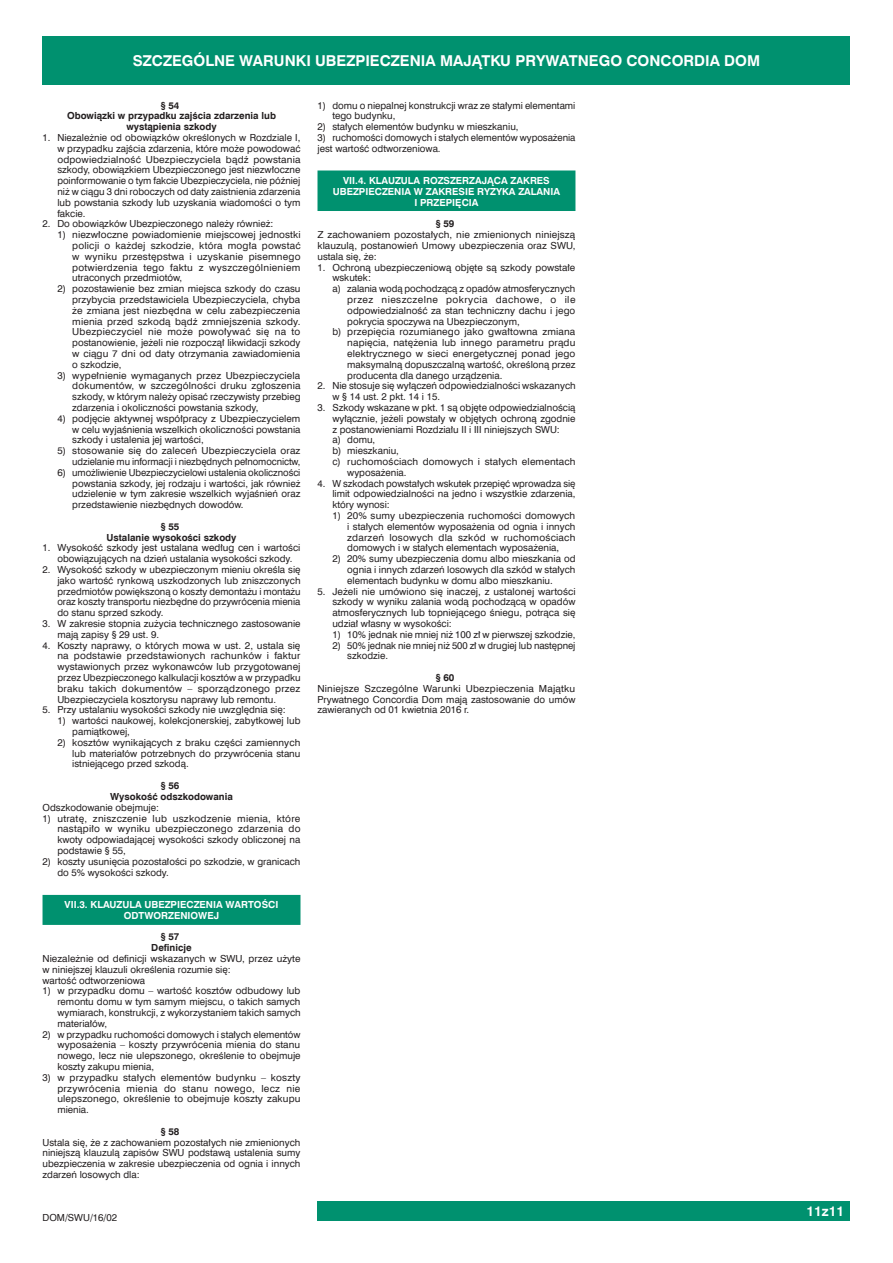
<style>
.page{position:relative;width:893px;height:1263px;background:#fff}
.page>*{position:absolute;margin:0;border:0;box-sizing:border-box;transform-origin:0 0}
.t1{font:700 15px "Swis 721 EUX";color:#fff}
.t2{font:700 13.5px "Swis 721 EUX";color:#fff}
.t3{font:9.75px/10.8px "Swis 721 EUX";color:#231f20;text-align:justify}
.t4{font:700 9.75px/10.8px "Swis 721 EUX";color:#231f20;text-align:center}
.t5{font:700 9.75px/10.8px "Swis 721 EUX";color:#fff;text-align:center}
.t6{font:9.75px "Swis 721 EUX";letter-spacing:.04em;color:#231f20}
</style>
<div class="page">
<div style="left:317px;top:1201px;width:533px;height:19px;background:#00916f"></div>
<div style="left:43px;top:36px;width:807px;height:49px;background:#00916f"></div>
<div style="left:43px;top:895px;width:257px;height:30px;background:#00916f"></div>
<div style="left:317px;top:170px;width:258px;height:41px;background:#00916f"></div>
<h1 class="t1" style="left:133px;top:52px;width:629px">SZCZEGÓLNE WARUNKI UBEZPIECZENIA MAJĄTKU PRYWATNEGO CONCORDIA DOM</h1>
<p class="t4" style="left:67px;top:100px;width:211px">§ 54<br>Obowiązki w przypadku zajścia zdarzenia lub wystąpienia szkody</p>
<p class="t3" style="left:57px;top:132px;width:245px;text-indent:-15px">1. Niezależnie od obowiązków określonych w Rozdziale I, w przypadku zajścia zdarzenia, które może powodować odpowiedzialność Ubezpieczyciela bądź powstania szkody, obowiązkiem Ubezpieczonego jest niezwłoczne poinformowanie o tym fakcie Ubezpieczyciela, nie później niż w ciągu 3 dni roboczych od daty zaistnienia zdarzenia lub powstania szkody lub uzyskania wiadomości o tym fakcie.</p>
<p class="t3" style="left:43px;top:219px;width:232px">2. Do obowiązków Ubezpieczonego należy również:</p>
<p class="t3" style="left:72px;top:230px;width:230px;text-indent:-15px">1) niezwłoczne powiadomienie miejscowej jednostki policji o każdej szkodzie, która mogła powstać w wyniku przestępstwa i uzyskanie pisemnego potwierdzenia tego faktu z wyszczególnieniem utraconych przedmiotów,</p>
<p class="t3" style="left:72px;top:284px;width:230px;text-indent:-15px">2) pozostawienie bez zmian miejsca szkody do czasu przybycia przedstawiciela Ubezpieczyciela, chyba że zmiana jest niezbędna w celu zabezpieczenia mienia przed szkodą bądź zmniejszenia szkody.<br>Ubezpieczyciel nie może powoływać się na to postanowienie, jeżeli nie rozpoczął likwidacji szkody w ciągu 7 dni od daty otrzymania zawiadomienia o szkodzie,</p>
<p class="t3" style="left:72px;top:370px;width:230px;text-indent:-15px">3) wypełnienie wymaganych przez Ubezpieczyciela dokumentów, w szczególności druku zgłoszenia szkody, w którym należy opisać rzeczywisty przebieg zdarzenia i okoliczności powstania szkody,</p>
<p class="t3" style="left:72px;top:413px;width:230px;text-indent:-15px">4) podjęcie aktywnej współpracy z Ubezpieczycielem w celu wyjaśnienia wszelkich okoliczności powstania szkody i ustalenia jej wartości,</p>
<p class="t3" style="left:57px;top:446px;width:245px;text-align:right">5) stosowanie się do zaleceń Ubezpieczyciela oraz udzielanie mu informacji i niezbędnych pełnomocnictw,</p>
<p class="t3" style="left:72px;top:467px;width:230px;text-indent:-15px">6) umożliwienie Ubezpieczycielowi ustalenia okoliczności powstania szkody, jej rodzaju i wartości, jak również udzielenie w tym zakresie wszelkich wyjaśnień oraz przedstawienie niezbędnych dowodów.</p>
<p class="t4" style="left:106px;top:521px;width:132px">§ 55<br>Ustalanie wysokości szkody</p>
<p class="t3" style="left:57px;top:543px;width:245px;text-indent:-15px">1. Wysokość szkody jest ustalana według cen i wartości obowiązujących na dzień ustalania wysokości szkody.</p>
<p class="t3" style="left:57px;top:564px;width:245px;text-indent:-15px">2. Wysokość szkody w ubezpieczonym mieniu określa się jako wartość rynkową uszkodzonych lub zniszczonych przedmiotów powiększoną o koszty demontażu i montażu oraz koszty transportu niezbędne do przywrócenia mienia do stanu sprzed szkody.</p>
<p class="t3" style="left:57px;top:618px;width:245px;text-indent:-15px">3. W zakresie stopnia zużycia technicznego zastosowanie mają zapisy § 29 ust. 9.</p>
<p class="t3" style="left:57px;top:640px;width:245px;text-indent:-15px">4. Koszty naprawy, o których mowa w ust. 2, ustala się na podstawie przedstawionych rachunków i faktur wystawionych przez wykonawców lub przygotowanej przez Ubezpieczonego kalkulacji kosztów a w przypadku braku takich dokumentów – sporządzonego przez Ubezpieczyciela kosztorysu naprawy lub remontu.</p>
<p class="t3" style="left:43px;top:705px;width:245px">5. Przy ustalaniu wysokości szkody nie uwzględnia się:</p>
<p class="t3" style="left:72px;top:716px;width:230px;text-indent:-15px">1) wartości naukowej, kolekcjonerskiej, zabytkowej lub pamiątkowej,</p>
<p class="t3" style="left:72px;top:737px;width:230px;text-indent:-15px">2) kosztów wynikających z braku części zamiennych lub materiałów potrzebnych do przywrócenia stanu istniejącego przed szkodą.</p>
<p class="t4" style="left:110px;top:780px;width:124px">§ 56<br>Wysokość odszkodowania</p>
<p class="t3" style="left:43px;top:802px;width:118px">Odszkodowanie obejmuje:</p>
<p class="t3" style="left:57px;top:813px;width:245px;text-indent:-15px">1) utratę, zniszczenie lub uszkodzenie mienia, które nastąpiło w wyniku ubezpieczonego zdarzenia do kwoty odpowiadającej wysokości szkody obliczonej na podstawie § 55,</p>
<p class="t3" style="left:57px;top:856px;width:245px;text-indent:-15px">2) koszty usunięcia pozostałości po szkodzie, w granicach do 5% wysokości szkody.</p>
<p class="t5" style="left:65px;top:899px;width:215px">VII.3. KLAUZULA UBEZPIECZENIA WARTOŚCI<br>ODTWORZENIOWEJ</p>
<p class="t4" style="left:151px;top:931px;width:42px">§ 57<br>Definicje</p>
<p class="t3" style="left:43px;top:953px;width:260px;text-align:left">Niezależnie od definicji wskazanych w SWU, przez użyte w niniejszej klauzuli określenia rozumie się:<br>wartość odtworzeniowa</p>
<p class="t3" style="left:57px;top:986px;width:245px;text-indent:-15px">1) w przypadku domu – wartość kosztów odbudowy lub remontu domu w tym samym miejscu, o takich samych wymiarach, konstrukcji, z wykorzystaniem takich samych materiałów,</p>
<p class="t3" style="left:57px;top:1029px;width:245px;text-indent:-15px">2) w przypadku ruchomości domowych i stałych elementów wyposażenia – koszty przywrócenia mienia do stanu nowego, lecz nie ulepszonego, określenie to obejmuje koszty zakupu mienia,</p>
<p class="t3" style="left:57px;top:1072px;width:245px;text-indent:-15px">3) w przypadku stałych elementów budynku – koszty przywrócenia mienia do stanu nowego, lecz nie ulepszonego, określenie to obejmuje koszty zakupu mienia.</p>
<p class="t4" style="left:161px;top:1126px;width:20px">§ 58</p>
<p class="t3" style="left:43px;top:1137px;width:259px">Ustala się, że z zachowaniem pozostałych nie zmienionych niniejszą klauzulą zapisów SWU podstawą ustalenia sumy ubezpieczenia w zakresie ubezpieczenia od ognia i innych zdarzeń losowych dla:</p>
<p class="t3" style="left:43px;top:1212px;width:76px">DOM/SWU/16/02</p>
<p class="t3" style="left:332px;top:100px;width:245px;text-indent:-15px">1) domu o niepalnej konstrukcji wraz ze stałymi elementami tego budynku,</p>
<p class="t3" style="left:317px;top:122px;width:203px">2) stałych elementów budynku w mieszkaniu,</p>
<p class="t3" style="left:317px;top:132px;width:260px">3) ruchomości domowych i stałych elementów wyposażenia jest wartość odtworzeniowa.</p>
<p class="t5" style="left:333px;top:175px;width:229px">VII.4. KLAUZULA ROZSZERZAJĄCA ZAKRES<br>UBEZPIECZENIA W ZAKRESIE RYZYKA ZALANIA<br>I PRZEPIĘCIA</p>
<p class="t4" style="left:436px;top:219px;width:20px">§ 59</p>
<p class="t3" style="left:317px;top:230px;width:259px">Z zachowaniem pozostałych, nie zmienionych niniejszą klauzulą, postanowień Umowy ubezpieczenia oraz SWU, ustala się, że:</p>
<p class="t3" style="left:317px;top:262px;width:259px">1. Ochroną ubezpieczeniową objęte są szkody powstałe</p>
<p class="t3" style="left:332px;top:273px;width:40px">wskutek:</p>
<p class="t3" style="left:332px;top:284px;width:244px">a) zalania wodą pochodzącą z opadów atmosferycznych</p>
<p class="t6" style="left:347px;top:294px;width:230px">przez nieszczelne pokrycia dachowe, o ile</p>
<p class="t3" style="left:347px;top:305px;width:230px">odpowiedzialność za stan techniczny dachu i jego</p>
<p class="t3" style="left:347px;top:316px;width:174px">pokrycia spoczywa na Ubezpieczonym,</p>
<p class="t3" style="left:332px;top:327px;width:244px">b) przepięcia rozumianego jako gwałtowna zmiana</p>
<p class="t3" style="left:347px;top:338px;width:230px">napięcia, natężenia lub innego parametru prądu</p>
<p class="t3" style="left:347px;top:348px;width:230px">elektrycznego w sieci energetycznej ponad jego</p>
<p class="t3" style="left:347px;top:359px;width:230px">maksymalną dopuszczalną wartość, określoną przez</p>
<p class="t3" style="left:347px;top:370px;width:157px">producenta dla danego urządzenia.</p>
<p class="t3" style="left:332px;top:381px;width:245px;text-indent:-15px">2. Nie stosuje się wyłączeń odpowiedzialności wskazanych w § 14 ust. 2 pkt. 14 i 15.</p>
<p class="t3" style="left:317px;top:402px;width:259px">3. Szkody wskazane w pkt. 1 są objęte odpowiedzialnością</p>
<p class="t3" style="left:332px;top:413px;width:244px">wyłącznie, jeżeli powstały w objętych ochroną zgodnie</p>
<p class="t3" style="left:332px;top:424px;width:229px">z postanowieniami Rozdziału II i III niniejszych SWU:</p>
<p class="t3" style="left:332px;top:435px;width:44px">a) domu,</p>
<p class="t3" style="left:332px;top:446px;width:68px">b) mieszkaniu,</p>
<p class="t3" style="left:332px;top:456px;width:245px">c) ruchomościach domowych i stałych elementach</p>
<p class="t3" style="left:347px;top:467px;width:61px">wyposażenia.</p>
<p class="t3" style="left:332px;top:478px;width:245px;text-indent:-15px">4. W szkodach powstałych wskutek przepięć wprowadza się limit odpowiedzialności na jedno i wszystkie zdarzenia, który wynosi:</p>
<p class="t3" style="left:347px;top:510px;width:230px;text-indent:-15px">1) 20% sumy ubezpieczenia ruchomości domowych i stałych elementów wyposażenia od ognia i innych zdarzeń losowych dla szkód w ruchomościach domowych i w stałych elementach wyposażenia,</p>
<p class="t3" style="left:347px;top:554px;width:230px;text-indent:-15px">2) 20% sumy ubezpieczenia domu albo mieszkania od ognia i innych zdarzeń losowych dla szkód w stałych elementach budynku w domu albo mieszkaniu.</p>
<p class="t3" style="left:332px;top:586px;width:245px;text-indent:-15px">5. Jeżeli nie umówiono się inaczej, z ustalonej wartości szkody w wyniku zalania wodą pochodzącą w opadów atmosferycznych lub topniejącego śniegu, potrąca się udział własny w wysokości:</p>
<p class="t3" style="left:332px;top:629px;width:245px">1) 10% jednak nie mniej niż 100 zł w pierwszej szkodzie,</p>
<p class="t3" style="left:347px;top:640px;width:230px;text-indent:-15px">2) 50% jednak nie mniej niż 500 zł w drugiej lub następnej szkodzie.</p>
<p class="t4" style="left:436px;top:672px;width:20px">§ 60</p>
<p class="t3" style="left:317px;top:683px;width:259px">Niniejsze Szczególne Warunki Ubezpieczenia Majątku Prywatnego Concordia Dom mają zastosowanie do umów zawieranych od 01 kwietnia 2016 r.</p>
<h2 class="t2" style="left:807px;top:1202px;width:39px">11z11</h2>
</div>
